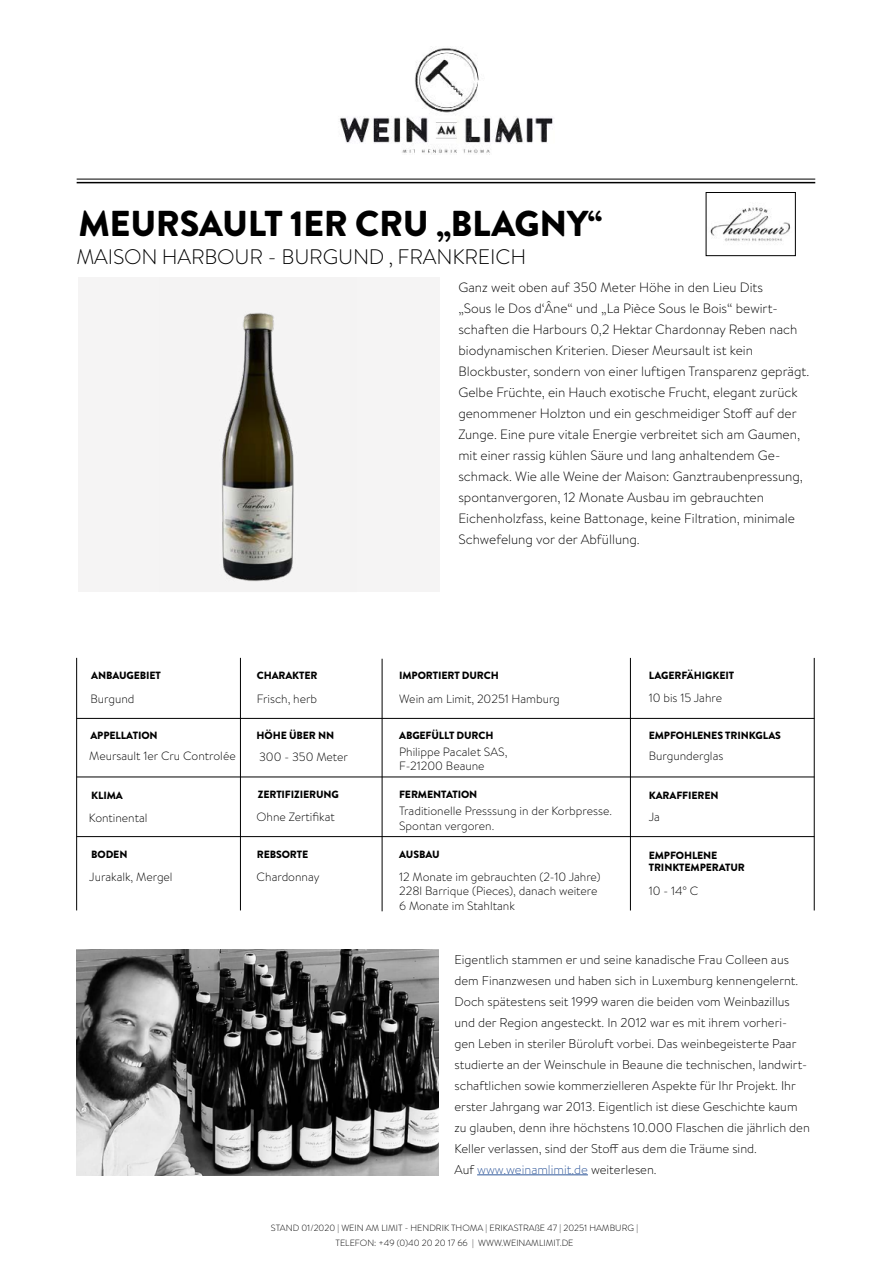
<style>
.page{position:relative;width:893px;height:1263px;background:#fff}
.page>*{position:absolute;margin:0;border:0;box-sizing:border-box;transform-origin:0 0}
.t1{font:900 36px "Brandon Grotesque";letter-spacing:-.01em;color:#000}
.t2{font:300 21px "Brandon Grotesque";letter-spacing:-.01em;color:#000}
.t3{font:300 13.5px/21px "Brandon Text";color:#000}
.t4{font:300 12.75px/21px "Brandon Text";color:#000}
.t5{font:300 12px/14.4px "Brandon Text";color:#000}
.t6{font:900 10.5px/12.6px "Brandon Grotesque";letter-spacing:-.01em;color:#000}
.t7{font:300 9px/15px "Brandon Text";color:#000;text-align:center}
.s1{color:#30589b}
</style>
<div class="page">
<div style="left:78px;top:277px;width:362px;height:314px;background:#f5f4f4"></div>
<img style="left:159px;top:313px;width:197px;height:279px">
<hr style="left:477px;top:1174px;width:111px;height:1px;background:#30589b">
<img style="left:76px;top:949px;width:363px;height:226px">
<hr style="left:77px;top:182px;width:738px;height:1px;background:#000">
<img style="left:340px;top:48px;width:213px;height:106px">
<hr style="left:77px;top:179px;width:738px;height:1px;background:#000">
<img style="left:710px;top:207px;width:81px;height:35px">
<div style="left:706px;top:192px;width:89px;height:64px;border:1px solid #000"></div>
<hr style="left:240px;top:658px;width:1px;height:252px;background:#000">
<hr style="left:76px;top:658px;width:1px;height:252px;background:#000">
<hr style="left:382px;top:659px;width:1px;height:252px;background:#000">
<hr style="left:77px;top:718px;width:737px;height:1px;background:#000">
<hr style="left:77px;top:777px;width:737px;height:1px;background:#000">
<hr style="left:77px;top:836px;width:737px;height:1px;background:#000">
<hr style="left:630px;top:658px;width:1px;height:252px;background:#000">
<hr style="left:814px;top:658px;width:1px;height:252px;background:#000">
<h1 class="t1" style="left:78px;top:198px;width:525px">MEURSAULT 1ER CRU „BLAGNY“</h1>
<h2 class="t2" style="left:76px;top:243px;width:451px">MAISON HARBOUR - BURGUND , FRANKREICH</h2>
<p class="t3" style="left:458px;top:276px;width:352px">Ganz weit oben auf 350 Meter Höhe in den Lieu Dits<br>„Sous le Dos d‘Âne“ und „La Pièce Sous le Bois“ bewirt&shy;schaften die Harbours 0,2 Hektar Chardonnay Reben nach biodynamischen Kriterien. Dieser Meursault ist kein Blockbuster, sondern von einer luftigen Transparenz geprägt.<br>Gelbe Früchte, ein Hauch exotische Frucht, elegant zurück genommener Holzton und ein geschmeidiger Stoff auf der Zunge. Eine pure vitale Energie verbreitet sich am Gaumen, mit einer rassig kühlen Säure und lang anhaltendem Ge&shy;schmack. Wie alle Weine der Maison: Ganztraubenpressung, spontanvergoren, 12 Monate Ausbau im gebrauchten Eichenholzfass, keine Battonage, keine Filtration, minimale Schwefelung vor der Abfüllung.</p>
<p class="t6" style="left:91px;top:669px;width:71px">ANBAUGEBIET</p>
<p class="t6" style="left:257px;top:669px;width:62px">CHARAKTER</p>
<p class="t6" style="left:399px;top:669px;width:101px">IMPORTIERT DURCH</p>
<p class="t6" style="left:649px;top:669px;width:87px">LAGERFÄHIGKEIT</p>
<p class="t5" style="left:90px;top:691px;width:45px">Burgund</p>
<p class="t5" style="left:257px;top:691px;width:62px">Frisch, herb</p>
<p class="t5" style="left:399px;top:691px;width:162px">Wein am Limit, 20251 Hamburg</p>
<p class="t5" style="left:649px;top:690px;width:75px">10 bis 15 Jahre</p>
<p class="t6" style="left:90px;top:729px;width:69px">APPELLATION</p>
<p class="t6" style="left:257px;top:729px;width:79px">HÖHE ÜBER NN</p>
<p class="t6" style="left:399px;top:730px;width:96px">ABGEFÜLLT DURCH</p>
<p class="t6" style="left:649px;top:730px;width:134px">EMPFOHLENES TRINKGLAS</p>
<p class="t5" style="left:89px;top:748px;width:148px">Meursault 1er Cru Controlée</p>
<p class="t5" style="left:259px;top:749px;width:91px">300 - 350 Meter</p>
<p class="t5" style="left:399px;top:744px;width:110px">Philippe Pacalet SAS,<br>F-21200 Beaune</p>
<p class="t5" style="left:649px;top:748px;width:76px">Burgunderglas</p>
<p class="t6" style="left:91px;top:789px;width:33px">KLIMA</p>
<p class="t6" style="left:258px;top:788px;width:83px">ZERTIFIZIERUNG</p>
<p class="t6" style="left:399px;top:788px;width:80px">FERMENTATION</p>
<p class="t6" style="left:649px;top:789px;width:71px">KARAFFIEREN</p>
<p class="t5" style="left:399px;top:803px;width:214px">Traditionelle Presssung in der Korbpresse.<br>Spontan vergoren.</p>
<p class="t5" style="left:257px;top:809px;width:80px">Ohne Zertifikat</p>
<p class="t5" style="left:89px;top:810px;width:60px">Kontinental</p>
<p class="t5" style="left:649px;top:809px;width:13px">Ja</p>
<p class="t6" style="left:91px;top:848px;width:38px">BODEN</p>
<p class="t6" style="left:257px;top:848px;width:53px">REBSORTE</p>
<p class="t5" style="left:89px;top:869px;width:85px">Jurakalk, Mergel</p>
<p class="t5" style="left:257px;top:869px;width:64px">Chardonnay</p>
<p class="t6" style="left:399px;top:848px;width:42px">AUSBAU</p>
<p class="t5" style="left:399px;top:869px;width:203px">12 Monate im gebrauchten (2-10 Jahre)<br>228l Barrique (Pieces), danach weitere<br>6 Monate im Stahltank</p>
<p class="t6" style="left:649px;top:849px;width:98px">EMPFOHLENE<br>TRINKTEMPERATUR</p>
<p class="t5" style="left:649px;top:883px;width:51px">10 - 14° C</p>
<p class="t4" style="left:454px;top:948px;width:357px">Eigentlich stammen er und seine kanadische Frau Colleen aus dem Finanzwesen und haben sich in Luxemburg kennengelernt.<br>Doch spätestens seit 1999 waren die beiden vom Weinbazillus und der Region angesteckt. In 2012 war es mit ihrem vorheri&shy;gen Leben in steriler Büroluft vorbei. Das weinbegeisterte Paar studierte an der Weinschule in Beaune die technischen, landwirt&shy;schaftlichen sowie kommerzielleren Aspekte für Ihr Projekt. Ihr erster Jahrgang war 2013. Eigentlich ist diese Geschichte kaum zu glauben, denn ihre höchstens 10.000 Flaschen die jährlich den Keller verlassen, sind der Stoff aus dem die Träume sind.<br>Auf <span class="s1">www.weinamlimit.de</span> weiterlesen.</p>
<p class="t7" style="left:271px;top:1220px;width:369px">STAND 01/2020 | WEIN AM LIMIT - HENDRIK THOMA | ERIKASTRAßE 47 | 20251 HAMBURG |<br>TELEFON: +49 (0)40 20 20 17 66 | WWW.WEINAMLIMIT.DE</p>
</div>
